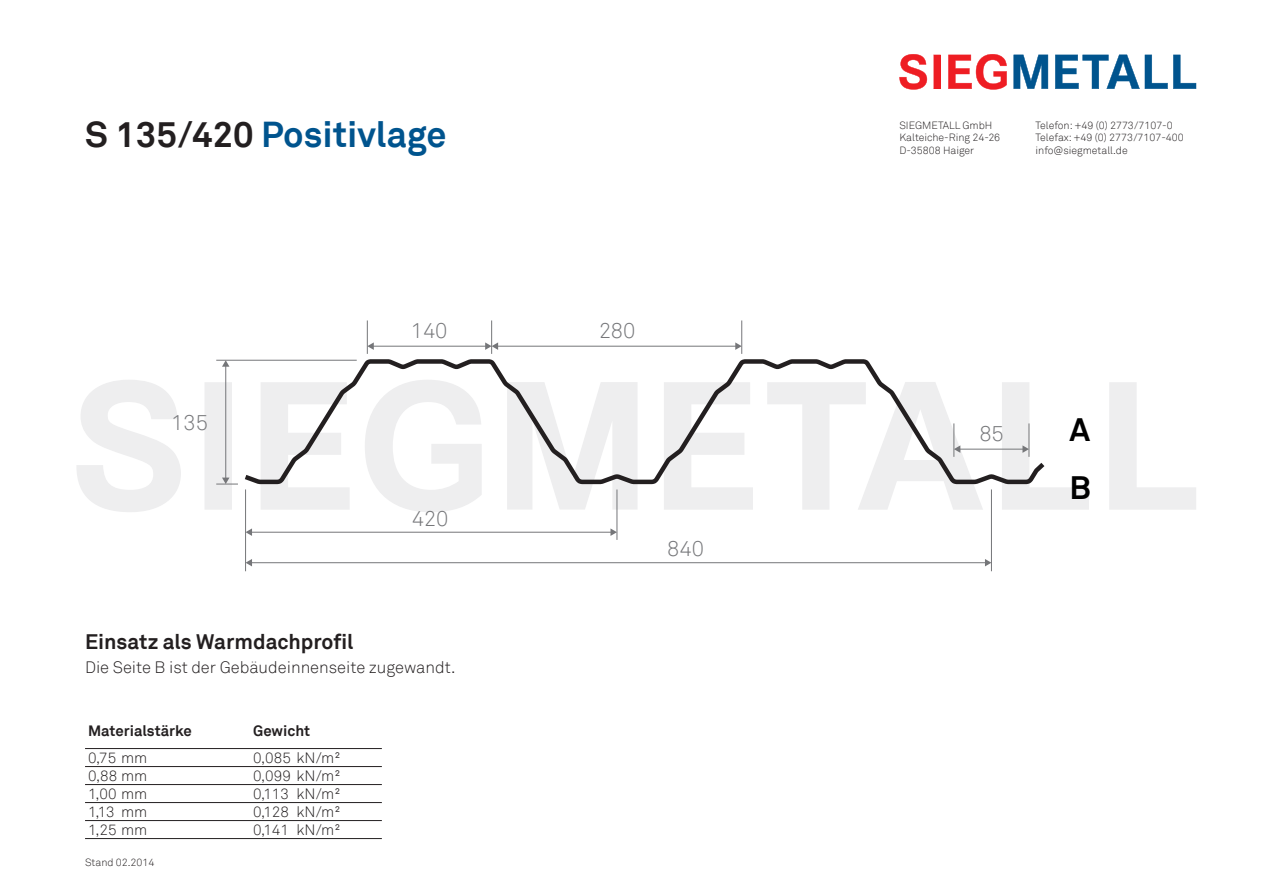
<style>
.page{position:relative;width:1263px;height:893px;background:#fff}
.page>*{position:absolute;margin:0;border:0;box-sizing:border-box;transform-origin:0 0}
.t1{font:700 36px "Akkurat";color:#00548e}
.t2{font:700 32.4px/57.6px "Akkurat";color:#000}
.t3{font:300 21.6px "Akkurat";color:#757679}
.t4{font:700 21px "Akkurat";color:#231f20}
.t5{font:300 16.5px "Akkurat";color:#231f20}
.t6{font:300 15px "Akkurat";color:#231f20}
.t7{font:700 15px "Akkurat";color:#231f20}
.t8{font:300 10.5px "Akkurat";color:#231f20}
.s1{color:#231f20}
</style>
<div class="page">
<svg style="left:77px;top:380px;width:104px;height:132px"></svg>
<div style="left:261px;top:486px;width:89px;height:24px;background:#eeeeef"></div>
<svg style="left:376px;top:486px;width:106px;height:26px"></svg>
<div style="left:664px;top:486px;width:89px;height:24px;background:#eeeeef"></div>
<svg style="left:1109px;top:382px;width:87px;height:128px"></svg>
<svg style="left:507px;top:486px;width:130px;height:24px"></svg>
<svg style="left:899px;top:54px;width:28px;height:36px"></svg>
<svg style="left:933px;top:55px;width:8px;height:34px"></svg>
<svg style="left:948px;top:54px;width:59px;height:36px"></svg>
<svg style="left:1055px;top:55px;width:141px;height:34px"></svg>
<svg style="left:1013px;top:55px;width:35px;height:34px"></svg>
<svg style="left:240px;top:359px;width:762px;height:127px"></svg>
<hr style="left:245px;top:490px;width:1px;height:81px;background:#757679">
<hr style="left:991px;top:490px;width:1px;height:81px;background:#757679">
<hr style="left:741px;top:321px;width:1px;height:32px;background:#757679">
<hr style="left:491px;top:321px;width:1px;height:32px;background:#757679">
<hr style="left:367px;top:321px;width:1px;height:32px;background:#757679">
<hr style="left:617px;top:490px;width:1px;height:49px;background:#757679">
<hr style="left:497px;top:346px;width:239px;height:1px;background:#757679">
<svg style="left:735px;top:342px;width:7px;height:8px"></svg>
<hr style="left:373px;top:346px;width:113px;height:1px;background:#757679">
<svg style="left:367px;top:342px;width:7px;height:8px"></svg>
<svg style="left:485px;top:342px;width:13px;height:8px"></svg>
<hr style="left:959px;top:449px;width:64px;height:1px;background:#757679">
<svg style="left:767px;top:382px;width:216px;height:128px"></svg>
<svg style="left:1002px;top:382px;width:87px;height:128px"></svg>
<hr style="left:225px;top:366px;width:1px;height:113px;background:#757679">
<svg style="left:222px;top:361px;width:7px;height:6px"></svg>
<hr style="left:251px;top:562px;width:735px;height:1px;background:#757679">
<svg style="left:246px;top:559px;width:6px;height:7px"></svg>
<svg style="left:985px;top:559px;width:6px;height:7px"></svg>
<hr style="left:251px;top:532px;width:361px;height:1px;background:#757679">
<svg style="left:246px;top:528px;width:6px;height:8px"></svg>
<svg style="left:610px;top:528px;width:7px;height:8px"></svg>
<svg style="left:205px;top:382px;width:32px;height:128px"></svg>
<hr style="left:217px;top:360px;width:139px;height:1px;background:#757679">
<hr style="left:85px;top:784px;width:297px;height:1px;background:#231f20">
<hr style="left:85px;top:748px;width:297px;height:1px;background:#231f20">
<hr style="left:85px;top:820px;width:297px;height:1px;background:#231f20">
<hr style="left:85px;top:838px;width:297px;height:1px;background:#231f20">
<hr style="left:85px;top:802px;width:297px;height:1px;background:#231f20">
<hr style="left:85px;top:766px;width:297px;height:1px;background:#231f20">
<p class="t1" style="left:85px;top:112px;width:363px"><span class="s1">S 135/420</span> Positivlage</p>
<h3 class="t3" style="left:171px;top:409px;width:38px">135</h3>
<h3 class="t3" style="left:411px;top:317px;width:38px">140</h3>
<h3 class="t3" style="left:599px;top:317px;width:38px">280</h3>
<h3 class="t3" style="left:412px;top:505px;width:38px">420</h3>
<p class="t4" style="left:85px;top:629px;width:270px">Einsatz als Warmdachprofil</p>
<p class="t5" style="left:85px;top:657px;width:372px">Die Seite B ist der Gebäudeinnenseite zugewandt.</p>
<p class="t7" style="left:88px;top:721px;width:105px">Materialstärke</p>
<p class="t7" style="left:253px;top:721px;width:59px">Gewicht</p>
<p class="t6" style="left:88px;top:749px;width:61px">0,75 mm</p>
<p class="t6" style="left:253px;top:749px;width:89px">0,085 kN/m²</p>
<p class="t6" style="left:88px;top:767px;width:61px">0,88 mm</p>
<p class="t6" style="left:253px;top:767px;width:89px">0,099 kN/m²</p>
<p class="t6" style="left:88px;top:785px;width:61px">1,00 mm</p>
<p class="t6" style="left:253px;top:785px;width:89px">0,113 kN/m²</p>
<p class="t6" style="left:88px;top:803px;width:61px">1,13 mm</p>
<p class="t6" style="left:253px;top:803px;width:89px">0,128 kN/m²</p>
<p class="t6" style="left:88px;top:821px;width:61px">1,25 mm</p>
<p class="t6" style="left:253px;top:821px;width:89px">0,141 kN/m²</p>
<p class="t8" style="left:85px;top:856px;width:71px">Stand 02.2014</p>
<h3 class="t3" style="left:667px;top:536px;width:38px">840</h3>
<p class="t8" style="left:899px;top:119px;width:95px">SIEGMETALL GmbH</p>
<p class="t8" style="left:899px;top:131px;width:102px">Kalteiche-Ring 24-26</p>
<p class="t8" style="left:899px;top:144px;width:76px">D-35808 Haiger</p>
<p class="t8" style="left:1035px;top:119px;width:139px">Telefon: +49 (0) 2773/7107-0</p>
<p class="t8" style="left:1035px;top:131px;width:150px">Telefax: +49 (0) 2773/7107-400</p>
<p class="t8" style="left:1035px;top:144px;width:94px">info@siegmetall.de</p>
<h3 class="t3" style="left:979px;top:420px;width:26px">85</h3>
<h2 class="t2" style="left:1069px;top:401px;width:23px">A<br>B</h2>
</div>
